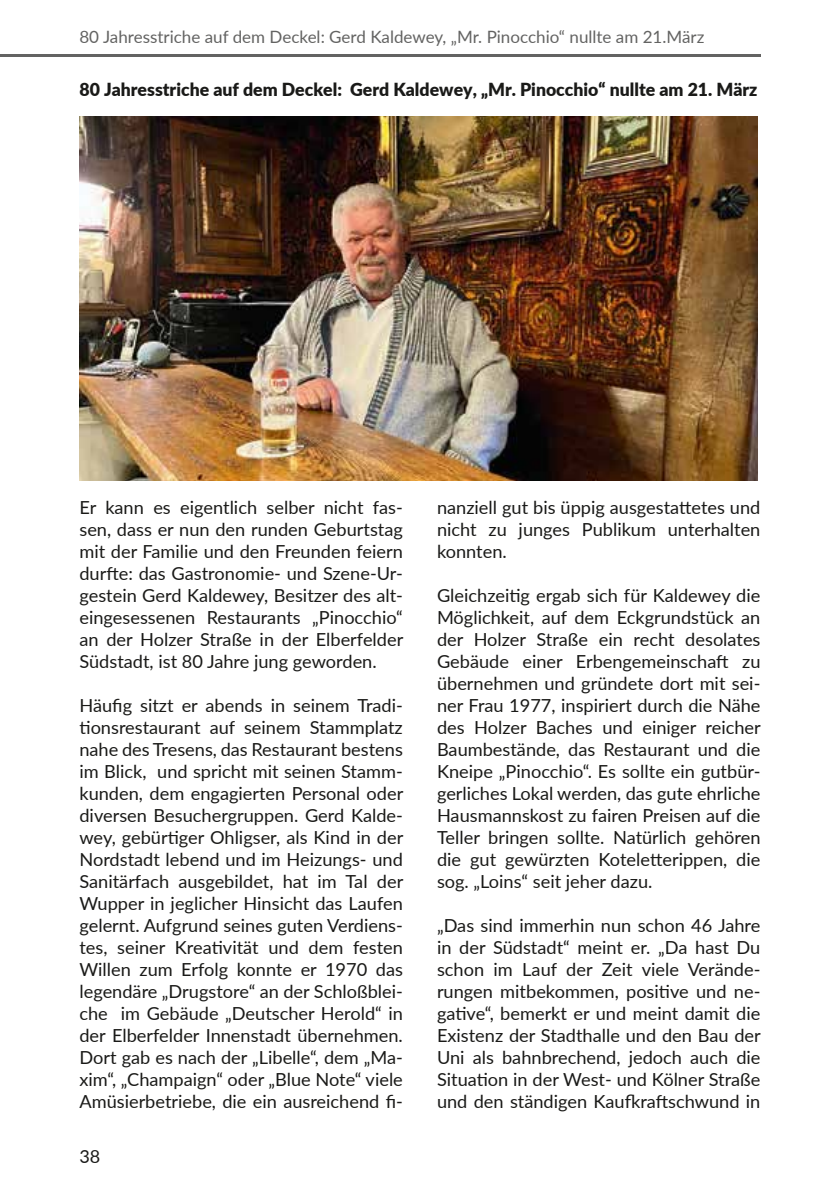
<style>
.page{position:relative;width:840px;height:1191px;background:#fff}
.page>*{position:absolute;margin:0;border:0;box-sizing:border-box;transform-origin:0 0}
.t1{font:18px/22px "Lato";color:#1a1a18;text-align:justify}
.t2{font:900 18px "Lato";color:#1a1a18}
.t3{font:17px "Lato";color:#636362}
</style>
<div class="page">
<hr style="left:0;top:54px;width:760px;height:3px;background:#636362">
<img style="left:79px;top:117px;width:678px;height:363px">
<p class="t3" style="left:79px;top:25px;width:626px">80 Jahresstriche auf dem Deckel: Gerd Kaldewey, „Mr. Pinocchio“ nullte am 21.März</p>
<p class="t2" style="left:79px;top:76px;width:679px">80 Jahresstriche auf dem Deckel: Gerd Kaldewey, „Mr. Pinocchio“ nullte am 21. März</p>
<p class="t1" style="left:79px;top:495px;width:325px">Er kann es eigentlich selber nicht fas&shy;sen, dass er nun den runden Geburtstag mit der Familie und den Freunden feiern durfte: das Gastronomie- und Szene-Ur&shy;gestein Gerd Kaldewey, Besitzer des alt&shy;eingesessenen Restaurants „Pinocchio“ an der Holzer Straße in der Elberfelder Südstadt, ist 80 Jahre jung geworden.</p>
<p class="t1" style="left:79px;top:693px;width:325px">Häufig sitzt er abends in seinem Tradi&shy;tionsrestaurant auf seinem Stammplatz nahe des Tresens, das Restaurant bestens im Blick, und spricht mit seinen Stamm&shy;kunden, dem engagierten Personal oder diversen Besuchergruppen. Gerd Kalde&shy;wey, gebürtiger Ohligser, als Kind in der Nordstadt lebend und im Heizungs- und Sanitärfach ausgebildet, hat im Tal der Wupper in jeglicher Hinsicht das Laufen gelernt. Aufgrund seines guten Verdiens&shy;tes, seiner Kreativität und dem festen Willen zum Erfolg konnte er 1970 das legendäre „Drugstore“ an der Schloßblei&shy;che im Gebäude „Deutscher Herold“ in der Elberfelder Innenstadt übernehmen.<br>Dort gab es nach der „Libelle“, dem „Ma&shy;xim“, „Champaign“ oder „Blue Note“ viele Amüsierbetriebe, die ein ausreichend fi-</p>
<p class="t1" style="left:79px;top:1144px;width:22px">38</p>
<p class="t1" style="left:437px;top:495px;width:325px">nanziell gut bis üppig ausgestattetes und nicht zu junges Publikum unterhalten konnten.</p>
<p class="t1" style="left:437px;top:583px;width:325px">Gleichzeitig ergab sich für Kaldewey die Möglichkeit, auf dem Eckgrundstück an der Holzer Straße ein recht desolates Gebäude einer Erbengemeinschaft zu übernehmen und gründete dort mit sei&shy;ner Frau 1977, inspiriert durch die Nähe des Holzer Baches und einiger reicher Baumbestände, das Restaurant und die Kneipe „Pinocchio“. Es sollte ein gutbür&shy;gerliches Lokal werden, das gute ehrliche Hausmannskost zu fairen Preisen auf die Teller bringen sollte. Natürlich gehören die gut gewürzten Koteletterippen, die sog. „Loins“ seit jeher dazu.</p>
<p class="t1" style="left:437px;top:913px;width:325px">„Das sind immerhin nun schon 46 Jahre in der Südstadt“ meint er. „Da hast Du schon im Lauf der Zeit viele Verände&shy;rungen mitbekommen, positive und ne&shy;gative“, bemerkt er und meint damit die Existenz der Stadthalle und den Bau der Uni als bahnbrechend, jedoch auch die Situation in der West- und Kölner Straße und den ständigen Kaufkraftschwund in</p>
</div>
